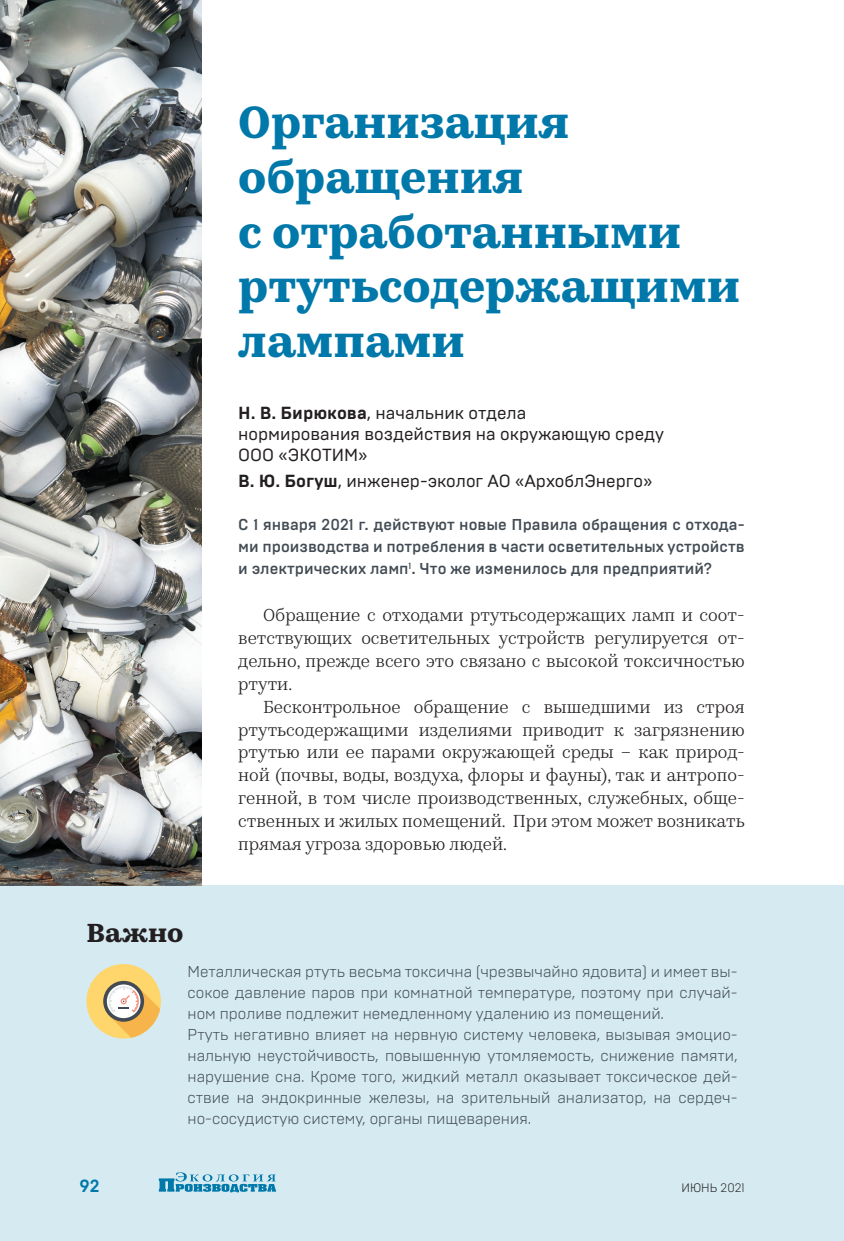
<style>
.page{position:relative;width:844px;height:1241px;background:#fff}
.page>*{position:absolute;margin:0;border:0;box-sizing:border-box;transform-origin:0 0}
.Заголовок{font:700 45.5px/54.6px "Kazimir Text";color:#0078aa}
.Подвал_заголовок{font:700 26.25px "Kazimir Text";color:#231f20}
.Текст{font:17.5px/22.8px "Kazimir Text";color:#231f20;text-align:justify}
.Автор{font:17.5px/21px "Brutal Type";color:#231f20}
.t1{font:700 17.5px "Brutal Type";color:#0078aa}
.Подвал_текст{font:300 15.75px/21px "Brutal Type";color:#424b53;text-align:justify}
.ЛИД{font:500 15.75px/21.9px "Brutal Type";color:#424b53;text-align:justify}
.t2{font:300 12.25px "Brutal Type";color:#231f20}
.s1{font-weight:700}
</style>
<div class="page">
<div style="left:0;top:885px;width:843px;height:355px;background:#d5eaf1"></div>
<div style="left:86px;top:963px;width:75px;height:75px;background:#fed66c;border-radius:50%"></div>
<svg style="left:103px;top:980px;width:57px;height:57px"></svg>
<img style="left:0;top:0;width:202px;height:885px">
<svg style="left:159px;top:1172px;width:117px;height:20px"></svg>
<p class="Заголовок" style="left:238px;top:92px;width:503px">Организация обращения<br>с отработанными ртутьсодержащими лампами</p>
<p class="Подвал_заголовок" style="left:86px;top:913px;width:99px">Важно</p>
<p class="Автор" style="left:238px;top:402px;width:427px"><span class="s1">Н. В. Бирюкова</span>, начальник отдела<br>нормирования воздействия на окружающую среду<br>ООО «ЭКОТИМ»</p>
<p class="Автор" style="left:238px;top:470px;width:415px"><span class="s1">В. Ю. Богуш</span>, инженер-эколог АО «АрхоблЭнерго»</p>
<p class="ЛИД" style="left:238px;top:514px;width:507px">С 1 января 2021 г. действуют новые Правила обращения с отхода&shy;ми производства и потребления в части осветительных устройств и электрических ламп<sup>1</sup>. Что же изменилось для предприятий?</p>
<p class="Текст" style="left:238px;top:602px;width:507px;text-indent:25px">Обращение с отходами ртутьсодержащих ламп и соот&shy;ветствующих осветительных устройств регулируется от&shy;дельно, прежде всего это связано с высокой токсичностью ртути.</p>
<p class="Текст" style="left:238px;top:694px;width:507px;text-indent:25px">Бесконтрольное обращение с вышедшими из строя ртутьсодержащими изделиями приводит к загрязнению ртутью или ее парами окружающей среды – как природ&shy;ной (почвы, воды, воздуха, флоры и фауны), так и антропо&shy;генной, в том числе производственных, служебных, обще&shy;ственных и жилых помещений. При этом может возникать прямая угроза здоровью людей.</p>
<p class="Подвал_текст" style="left:187px;top:960px;width:551px">Металлическая ртуть весьма токсична (чрезвычайно ядовита) и имеет вы&shy;сокое давление паров при комнатной температуре, поэтому при случай&shy;ном проливе подлежит немедленному удалению из помещений.</p>
<p class="Подвал_текст" style="left:187px;top:1023px;width:551px">Ртуть негативно влияет на нервную систему человека, вызывая эмоцио&shy;нальную неустойчивость, повышенную утомляемость, снижение памяти, нарушение сна. Кроме того, жидкий металл оказывает токсическое дей&shy;ствие на эндокринные железы, на зрительный анализатор, на сердеч&shy;но-сосудистую систему, органы пищеварения.</p>
<p class="t1" style="left:79px;top:1175px;width:22px">92</p>
<p class="t2" style="left:681px;top:1180px;width:65px">ИЮНЬ 2021</p>
</div>
